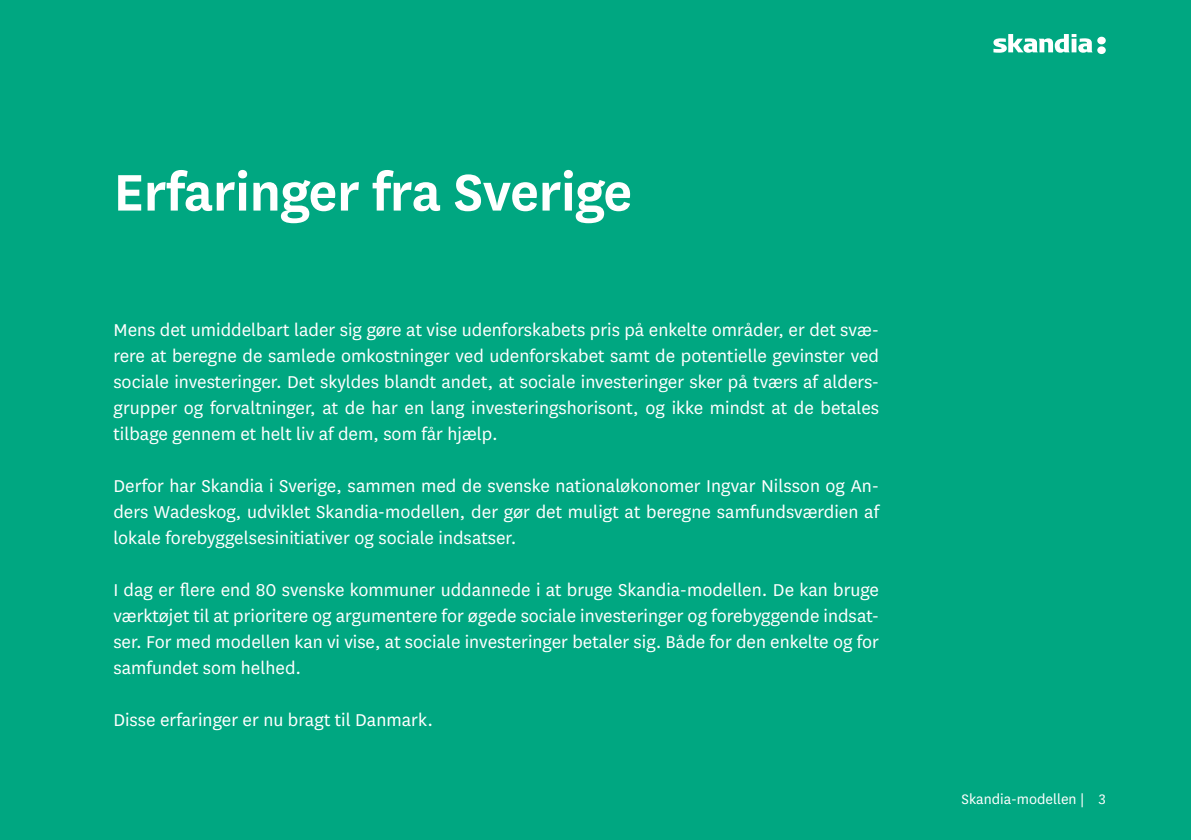
<style>
.page{position:relative;width:1191px;height:840px;background:#fff}
.page>*{position:absolute;margin:0;border:0;box-sizing:border-box;transform-origin:0 0}
.Rubrik{font:600 60px "Skandia Sans";letter-spacing:-.01em;color:#fff}
.Brødtekst{font:20px/26px "Skandia Sans";color:#fff;text-align:justify}
.t1{font:16px "Skandia Sans";color:#fff}
</style>
<div class="page">
<div style="left:0;top:0;width:1191px;height:839px;background:#00a781"></div>
<svg style="left:993px;top:34px;width:113px;height:20px"></svg>
<p class="Rubrik" style="left:113px;top:151px;width:520px">Erfaringer fra Sverige</p>
<p class="Brødtekst" style="left:113px;top:315px;width:767px">Mens det umiddelbart lader sig gøre at vise udenforskabets pris på enkelte områder, er det svæ&shy;rere at beregne de samlede omkostninger ved udenforskabet samt de potentielle gevinster ved sociale investeringer. Det skyldes blandt andet, at sociale investeringer sker på tværs af alders&shy;grupper og forvaltninger, at de har en lang investeringshorisont, og ikke mindst at de betales tilbage gennem et helt liv af dem, som får hjælp.</p>
<p class="Brødtekst" style="left:113px;top:471px;width:767px">Derfor har Skandia i Sverige, sammen med de svenske nationaløkonomer Ingvar Nilsson og An&shy;ders Wadeskog, udviklet Skandia-modellen, der gør det muligt at beregne samfundsværdien af lokale forebyggelsesinitiativer og sociale indsatser.</p>
<p class="Brødtekst" style="left:113px;top:575px;width:767px">I dag er flere end 80 svenske kommuner uddannede i at bruge Skandia-modellen. De kan bruge værktøjet til at prioritere og argumentere for øgede sociale investeringer og forebyggende indsat&shy;ser. For med modellen kan vi vise, at sociale investeringer betaler sig. Både for den enkelte og for samfundet som helhed.</p>
<p class="Brødtekst" style="left:113px;top:705px;width:321px">Disse erfaringer er nu bragt til Danmark.</p>
<p class="t1" style="left:961px;top:788px;width:146px">Skandia-modellen | 3</p>
</div>
